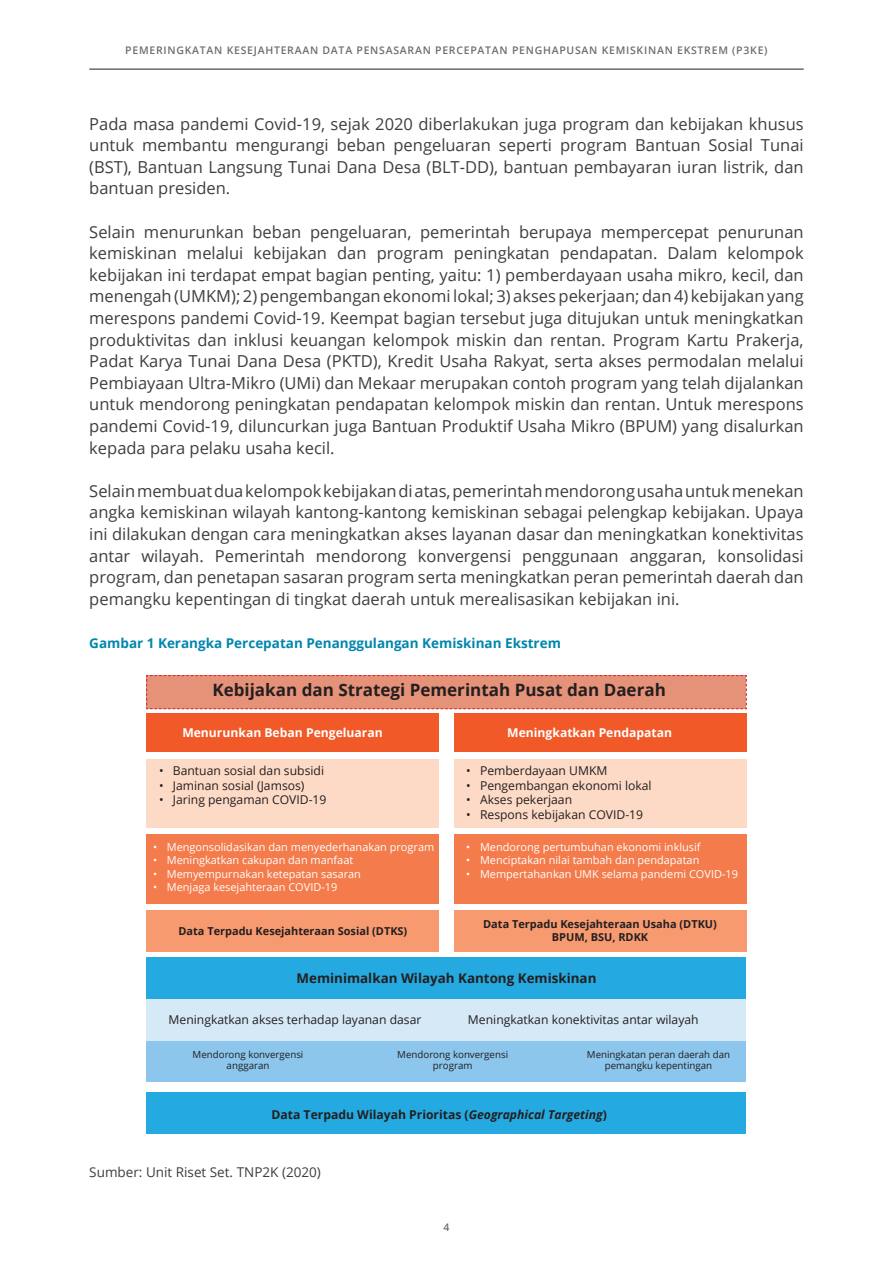
<style>
.page{position:relative;width:893px;height:1263px;background:#fff}
.page>*{position:absolute;margin:0;border:0;box-sizing:border-box;transform-origin:0 0}
.t1{font:700 16.95px "Open Sans";color:#231f20}
.t2{font:16.5px/21.6px "Open Sans";color:#3e3e3f;text-align:justify}
.t3{font:700 13.5px "Open Sans";color:#0086ad}
.sumber{font:13.5px "Open Sans";color:#3e3e3f}
.t4{font:700 13.35px "Open Sans";color:#231f20}
.t5{font:12.15px "Open Sans";color:#231f20}
.t6{font:700 12.15px "Open Sans";color:#231f20}
.t7{font:700 12.15px "Open Sans";color:#fff}
.t8{font:10.95px "Open Sans";color:#fff}
.t9{font:700 10.95px "Open Sans";color:#231f20}
.t10{font:600 10.5px "Open Sans";letter-spacing:.07em;color:#6c6d70}
.t11{font:9.75px/11.7px "Open Sans";color:#231f20;text-align:center}
.s1{font-style:italic}
</style>
<div class="page">
<hr style="left:89px;top:69px;width:715px;height:1px;background:#231f20">
<svg style="left:146px;top:675px;width:601px;height:35px;background:#e49079"></svg>
<div style="left:147px;top:1093px;width:599px;height:41px;background:#24aae1"></div>
<div style="left:147px;top:958px;width:599px;height:41px;background:#24aae1"></div>
<div style="left:147px;top:910px;width:292px;height:41px;background:#f79a70"></div>
<div style="left:454px;top:910px;width:292px;height:41px;background:#f79a70"></div>
<div style="left:147px;top:834px;width:292px;height:69px;background:#f47b4b"></div>
<div style="left:454px;top:834px;width:292px;height:69px;background:#f47b4b"></div>
<div style="left:147px;top:759px;width:292px;height:68px;background:#fddac6"></div>
<div style="left:454px;top:759px;width:292px;height:68px;background:#fddac6"></div>
<div style="left:147px;top:713px;width:292px;height:39px;background:#f15929"></div>
<div style="left:454px;top:713px;width:292px;height:39px;background:#f15929"></div>
<div style="left:147px;top:1040px;width:599px;height:42px;background:#8cc6ec"></div>
<div style="left:147px;top:999px;width:599px;height:41px;background:#d6e9f7"></div>
<p class="t10" style="left:125px;top:43px;width:644px">PEMERINGKATAN KESEJAHTERAAN DATA PENSASARAN PERCEPATAN PENGHAPUSAN KEMISKINAN EKSTREM (P3KE)</p>
<p class="t2" style="left:89px;top:112px;width:716px">Pada masa pandemi Covid-19, sejak 2020 diberlakukan juga program dan kebijakan khusus untuk membantu mengurangi beban pengeluaran seperti program Bantuan Sosial Tunai (BST), Bantuan Langsung Tunai Dana Desa (BLT-DD), bantuan pembayaran iuran listrik, dan bantuan presiden.</p>
<p class="t2" style="left:89px;top:220px;width:716px">Selain menurunkan beban pengeluaran, pemerintah berupaya mempercepat penurunan kemiskinan melalui kebijakan dan program peningkatan pendapatan. Dalam kelompok kebijakan ini terdapat empat bagian penting, yaitu: 1) pemberdayaan usaha mikro, kecil, dan menengah (UMKM); 2) pengembangan ekonomi lokal; 3) akses pekerjaan; dan 4) kebijakan yang merespons pandemi Covid-19. Keempat bagian tersebut juga ditujukan untuk meningkatkan produktivitas dan inklusi keuangan kelompok miskin dan rentan. Program Kartu Prakerja, Padat Karya Tunai Dana Desa (PKTD), Kredit Usaha Rakyat, serta akses permodalan melalui Pembiayaan Ultra-Mikro (UMi) dan Mekaar merupakan contoh program yang telah dijalankan untuk mendorong peningkatan pendapatan kelompok miskin dan rentan. Untuk merespons pandemi Covid-19, diluncurkan juga Bantuan Produktif Usaha Mikro (BPUM) yang disalurkan kepada para pelaku usaha kecil.</p>
<p class="t2" style="left:89px;top:480px;width:716px">Selain membuat dua kelompok kebijakan di atas, pemerintah mendorong usaha untuk menekan angka kemiskinan wilayah kantong-kantong kemiskinan sebagai pelengkap kebijakan. Upaya ini dilakukan dengan cara meningkatkan akses layanan dasar dan meningkatkan konektivitas antar wilayah. Pemerintah mendorong konvergensi penggunaan anggaran, konsolidasi program, dan penetapan sasaran program serta meningkatkan peran pemerintah daerah dan pemangku kepentingan di tingkat daerah untuk merealisasikan kebijakan ini.</p>
<p class="t3" style="left:89px;top:634px;width:473px">Gambar 1 Kerangka Percepatan Penanggulangan Kemiskinan Ekstrem</p>
<p class="t1" style="left:212px;top:678px;width:455px">Kebijakan dan Strategi Pemerintah Pusat dan Daerah</p>
<p class="t7" style="left:182px;top:724px;width:202px">Menurunkan Beban Pengeluaran</p>
<p class="t7" style="left:507px;top:724px;width:166px">Meningkatkan Pendapatan</p>
<p class="t5" style="left:159px;top:762px;width:166px">• Bantuan sosial dan subsidi</p>
<p class="t5" style="left:159px;top:777px;width:147px">• Jaminan sosial (Jamsos)</p>
<p class="t5" style="left:159px;top:792px;width:169px">• Jaring pengaman COVID-19</p>
<p class="t8" style="left:153px;top:840px;width:283px">• Mengonsolidasikan dan menyederhanakan program</p>
<p class="t8" style="left:153px;top:853px;width:202px">• Meningkatkan cakupan dan manfaat</p>
<p class="t8" style="left:153px;top:866px;width:209px">• Memyempurnakan ketepatan sasaran</p>
<p class="t8" style="left:153px;top:879px;width:186px">• Menjaga kesejahteraan COVID-19</p>
<p class="t9" style="left:178px;top:923px;width:230px">Data Terpadu Kesejahteraan Sosial (DTKS)</p>
<p class="t5" style="left:466px;top:762px;width:143px">• Pemberdayaan UMKM</p>
<p class="t5" style="left:466px;top:777px;width:187px">• Pengembangan ekonomi lokal</p>
<p class="t5" style="left:466px;top:792px;width:107px">• Akses pekerjaan</p>
<p class="t5" style="left:466px;top:806px;width:178px">• Respons kebijakan COVID-19</p>
<p class="t8" style="left:466px;top:840px;width:236px">• Mendorong pertumbuhan ekonomi inklusif</p>
<p class="t8" style="left:466px;top:853px;width:235px">• Menciptakan nilai tambah dan pendapatan</p>
<p class="t8" style="left:466px;top:866px;width:273px">• Mempertahankan UMK selama pandemi COVID-19</p>
<p class="t9" style="left:483px;top:916px;width:235px">Data Terpadu Kesejahteraan Usaha (DTKU)</p>
<p class="t9" style="left:552px;top:929px;width:98px">BPUM, BSU, RDKK</p>
<p class="t4" style="left:296px;top:969px;width:301px">Meminimalkan Wilayah Kantong Kemiskinan</p>
<p class="t5" style="left:169px;top:1011px;width:254px">Meningkatkan akses terhadap layanan dasar</p>
<p class="t5" style="left:468px;top:1011px;width:232px">Meningkatkan konektivitas antar wilayah</p>
<p class="t11" style="left:193px;top:1048px;width:112px">Mendorong konvergensi anggaran</p>
<p class="t11" style="left:397px;top:1048px;width:112px">Mendorong konvergensi program</p>
<p class="t11" style="left:587px;top:1048px;width:145px">Meningkatan peran daerah dan pemangku kepentingan</p>
<p class="t6" style="left:272px;top:1106px;width:337px">Data Terpadu Wilayah Prioritas (<span class="s1">Geographical Targeting</span>)</p>
<p class="sumber" style="left:89px;top:1163px;width:233px">Sumber: Unit Riset Set. TNP2K (2020)</p>
<p class="t10" style="left:443px;top:1220px;width:7px">4</p>
</div>
